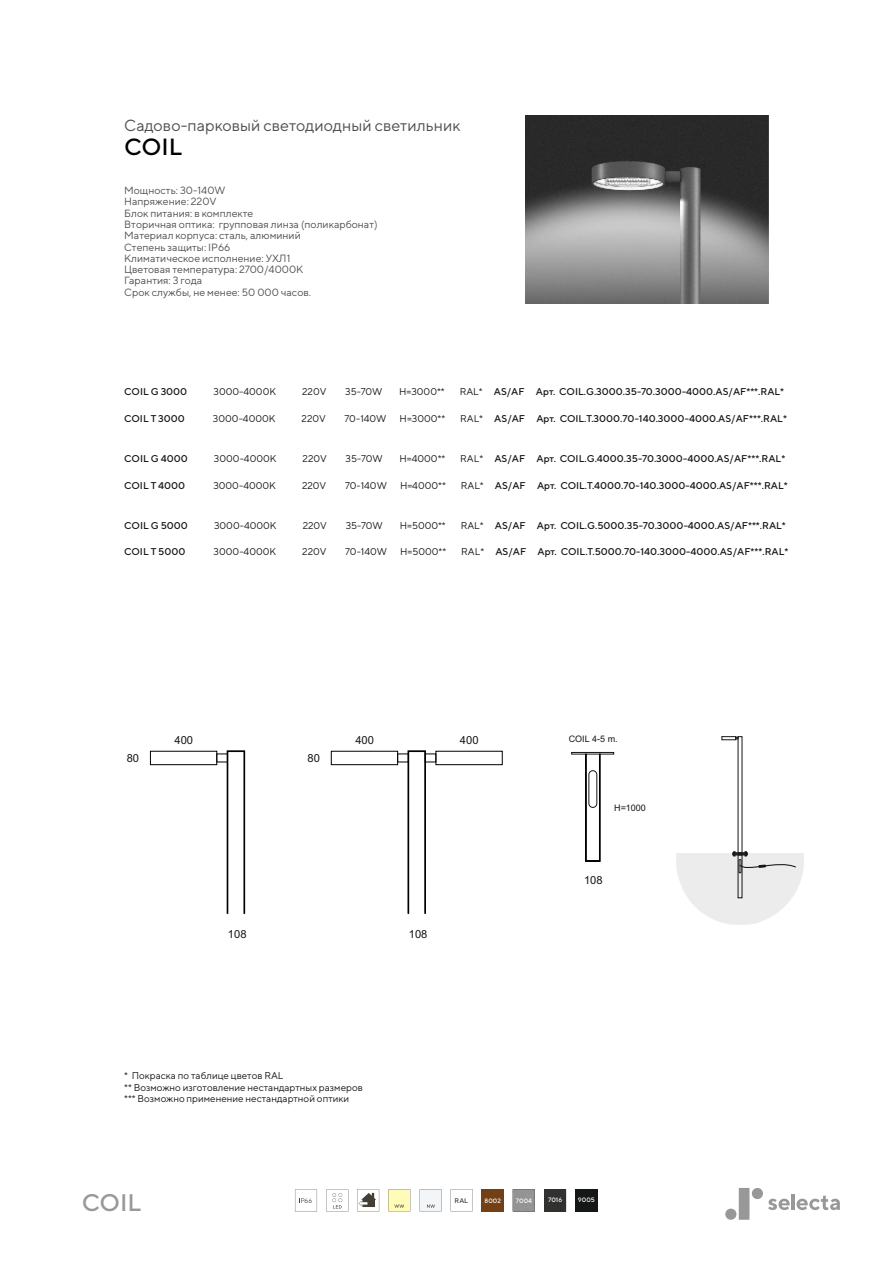
<style>
.page{position:relative;width:893px;height:1263px;background:#fff}
.page>*{position:absolute;margin:0;border:0;box-sizing:border-box;transform-origin:0 0}
.t1{font:500 24px "TT Norms";color:#989899}
.t2{font:500 23.4px "TT Norms";color:#000}
.t3{font:16.05px "TT Norms";color:#4e4e4d}
.t4{font:11.1px "Arial";color:#151616}
.t5{font:10.5px/11.2px "TT Norms";color:#4e4e4d}
.t6{font:500 9.9px "TT Norms";color:#151616}
.t7{font:9.9px/11.7px "TT Norms";color:#151616}
.t8{font:9px "Arial";color:#151616}
.t9{font:500 6.75px "TT Norms";color:#443f35}
.t10{font:6.45px "TT Norms";color:#443f35}
.t11{font:500 6.3px "TT Norms";color:#fff}
.s1{font-weight:400}
</style>
<div class="page">
<img style="left:526px;top:115px;width:243px;height:188px">
<svg style="left:451px;top:1189px;width:22px;height:22px"></svg>
<svg style="left:503px;top:1189px;width:1px;height:22px"></svg>
<svg style="left:295px;top:1189px;width:22px;height:22px"></svg>
<svg style="left:326px;top:1189px;width:22px;height:22px"></svg>
<svg style="left:388px;top:1189px;width:22px;height:22px"></svg>
<svg style="left:419px;top:1189px;width:23px;height:22px"></svg>
<svg style="left:357px;top:1189px;width:22px;height:22px"></svg>
<svg style="left:513px;top:1189px;width:22px;height:22px"></svg>
<img style="left:482px;top:1189px;width:21px;height:22px">
<img style="left:544px;top:1189px;width:22px;height:22px">
<svg style="left:575px;top:1189px;width:22px;height:22px"></svg>
<svg style="left:725px;top:1188px;width:65px;height:32px"></svg>
<hr style="left:792px;top:1194px;width:3px;height:16px;background:#989899">
<svg style="left:796px;top:1196px;width:44px;height:14px"></svg>
<img style="left:676px;top:854px;width:128px;height:70px">
<div style="left:722px;top:736px;width:14px;height:4px;border:1px solid #151616"></div>
<div style="left:150px;top:751px;width:67px;height:14px;border:1px solid #000"></div>
<svg style="left:227px;top:751px;width:18px;height:162px"></svg>
<svg style="left:733px;top:851px;width:64px;height:22px"></svg>
<div style="left:571px;top:752px;width:43px;height:2px;border:1px solid #151616"></div>
<svg style="left:585px;top:754px;width:15px;height:107px"></svg>
<div style="left:216px;top:753px;width:12px;height:9px;border:1px solid #000"></div>
<div style="left:331px;top:751px;width:67px;height:14px;border:1px solid #000"></div>
<svg style="left:408px;top:751px;width:18px;height:162px"></svg>
<div style="left:397px;top:753px;width:12px;height:9px;border:1px solid #000"></div>
<div style="left:435px;top:751px;width:68px;height:14px;border:1px solid #000"></div>
<div style="left:425px;top:753px;width:11px;height:9px;border:1px solid #000"></div>
<h3 class="t3" style="left:124px;top:116px;width:338px">Садово-парковый светодиодный светильник</h3>
<h2 class="t2" style="left:124px;top:133px;width:60px">COIL</h2>
<p class="t5" style="left:124px;top:185px;width:255px">Мощность: 30-140W<br>Напряжение: 220V<br>Блок питания: в комплекте<br>Вторичная оптика: групповая линза (поликарбонат)<br>Материал корпуса: сталь, алюминий<br>Степень защиты: IP66<br>Климатическое исполнение: УХЛ1<br>Цветовая температура: 2700/4000K<br>Гарантия: 3 года<br>Срок службы, не менее: 50 000 часов.</p>
<p class="t6" style="left:124px;top:386px;width:65px">COIL G 3000</p>
<p class="t7" style="left:213px;top:386px;width:64px">3000-4000K</p>
<p class="t7" style="left:302px;top:386px;width:26px">220V</p>
<p class="t7" style="left:345px;top:386px;width:39px">35-70W</p>
<p class="t7" style="left:399px;top:386px;width:47px">H=3000**</p>
<p class="t6" style="left:460px;top:386px;width:326px"><span class="s1">RAL*</span> AS/AF Aрт. COIL.G.3000.35-70.3000-4000.AS/AF***.RAL*</p>
<p class="t6" style="left:124px;top:412px;width:62px">COIL T 3000</p>
<p class="t7" style="left:213px;top:412px;width:64px">3000-4000K</p>
<p class="t7" style="left:302px;top:412px;width:26px">220V</p>
<p class="t7" style="left:345px;top:412px;width:43px">70-140W</p>
<p class="t7" style="left:400px;top:412px;width:47px">H=3000**</p>
<p class="t6" style="left:460px;top:412px;width:328px"><span class="s1">RAL*</span> AS/AF Aрт. COIL.T.3000.70-140.3000-4000.AS/AF***.RAL*</p>
<p class="t6" style="left:124px;top:452px;width:65px">COIL G 4000</p>
<p class="t7" style="left:214px;top:452px;width:64px">3000-4000K</p>
<p class="t7" style="left:303px;top:452px;width:26px">220V</p>
<p class="t7" style="left:346px;top:452px;width:39px">35-70W</p>
<p class="t7" style="left:399px;top:452px;width:47px">H=4000**</p>
<p class="t6" style="left:460px;top:452px;width:326px"><span class="s1">RAL*</span> AS/AF Aрт. COIL.G.4000.35-70.3000-4000.AS/AF***.RAL*</p>
<p class="t6" style="left:124px;top:479px;width:63px">COIL T 4000</p>
<p class="t7" style="left:213px;top:479px;width:64px">3000-4000K</p>
<p class="t7" style="left:302px;top:479px;width:26px">220V</p>
<p class="t7" style="left:345px;top:479px;width:43px">70-140W</p>
<p class="t7" style="left:400px;top:479px;width:47px">H=4000**</p>
<p class="t6" style="left:461px;top:479px;width:328px"><span class="s1">RAL*</span> AS/AF Aрт. COIL.T.4000.70-140.3000-4000.AS/AF***.RAL*</p>
<p class="t6" style="left:124px;top:519px;width:65px">COIL G 5000</p>
<p class="t7" style="left:214px;top:519px;width:64px">3000-4000K</p>
<p class="t7" style="left:303px;top:519px;width:26px">220V</p>
<p class="t7" style="left:346px;top:519px;width:39px">35-70W</p>
<p class="t7" style="left:400px;top:519px;width:48px">H=5000**</p>
<p class="t6" style="left:461px;top:519px;width:327px"><span class="s1">RAL*</span> AS/AF Aрт. COIL.G.5000.35-70.3000-4000.AS/AF***.RAL*</p>
<p class="t6" style="left:124px;top:546px;width:63px">COIL T 5000</p>
<p class="t7" style="left:214px;top:546px;width:64px">3000-4000K</p>
<p class="t7" style="left:302px;top:546px;width:26px">220V</p>
<p class="t7" style="left:345px;top:546px;width:43px">70-140W</p>
<p class="t7" style="left:400px;top:546px;width:48px">H=5000**</p>
<p class="t6" style="left:461px;top:546px;width:329px"><span class="s1">RAL*</span> AS/AF Aрт. COIL.T.5000.70-140.3000-4000.AS/AF***.RAL*</p>
<p class="t4" style="left:127px;top:754px;width:14px">80</p>
<p class="t4" style="left:174px;top:736px;width:20px">400</p>
<p class="t4" style="left:308px;top:754px;width:14px">80</p>
<p class="t4" style="left:355px;top:736px;width:20px">400</p>
<p class="t4" style="left:460px;top:736px;width:20px">400</p>
<p class="t4" style="left:228px;top:930px;width:20px">108</p>
<p class="t4" style="left:409px;top:930px;width:20px">108</p>
<p class="t7" style="left:124px;top:1069px;width:240px">* Покраска по таблице цветов RAL<br>** Возможно изготовление нестандартных размеров *** Возможно применение нестандартной оптики</p>
<p class="t8" style="left:569px;top:736px;width:51px">COIL 4-5 m.</p>
<p class="t8" style="left:614px;top:804px;width:33px">H=1000</p>
<p class="t4" style="left:584px;top:876px;width:20px">108</p>
<h1 class="t1" style="left:82px;top:1188px;width:61px">COIL</h1>
<p class="t10" style="left:305px;top:1196px;width:9px">66</p>
<p class="t9" style="left:455px;top:1196px;width:15px">RAL</p>
<p class="t11" style="left:485px;top:1197px;width:18px">8002</p>
<p class="t11" style="left:516px;top:1197px;width:18px">7004</p>
<p class="t11" style="left:548px;top:1196px;width:16px">7016</p>
<p class="t11" style="left:578px;top:1196px;width:18px">9005</p>
</div>
